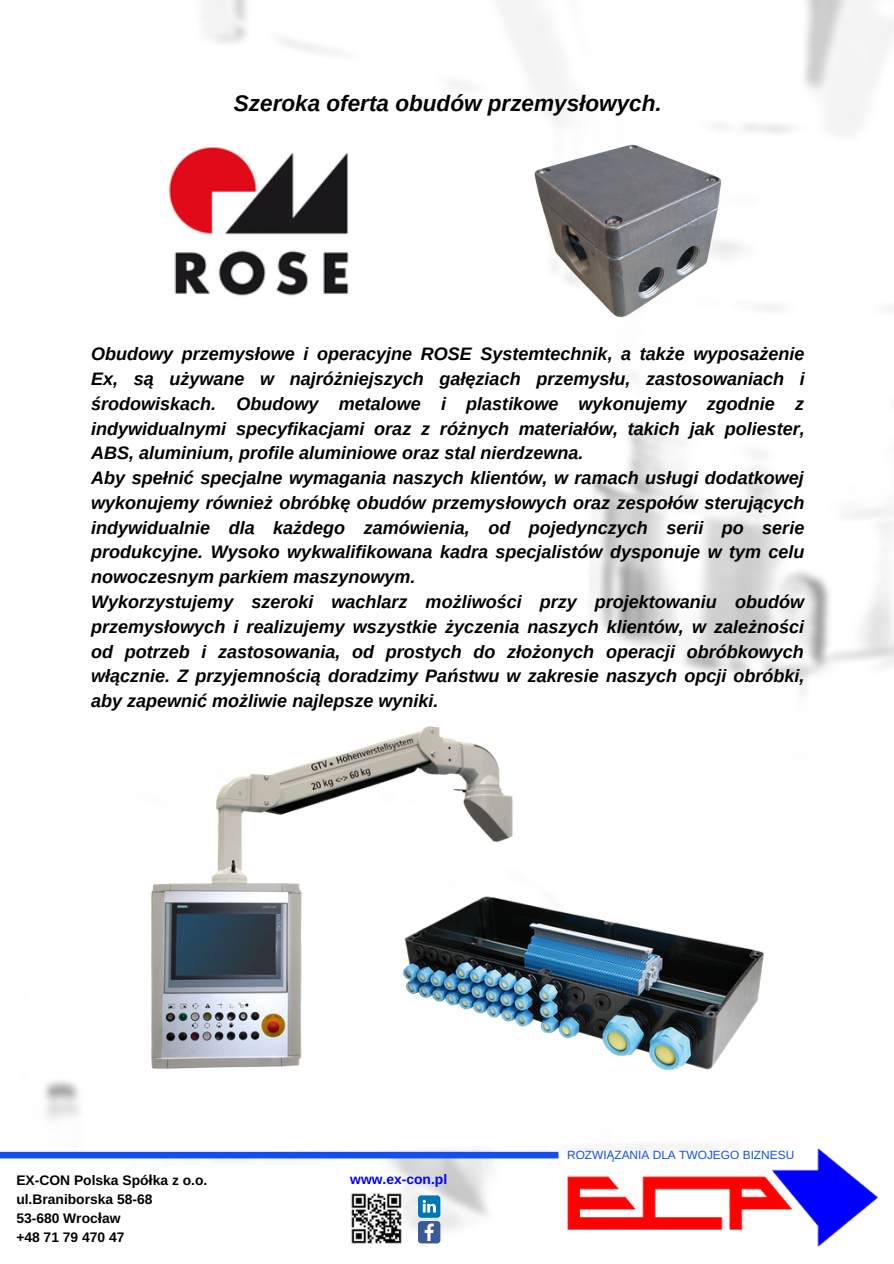
<style>
.page{position:relative;width:894px;height:1264px;background:#fff}
.page>*{position:absolute;margin:0;border:0;box-sizing:border-box;transform-origin:0 0}
.t1{font:italic 700 22.5px "Arimo";color:#000}
.t2{font:italic 700 18px/24.8px "Arimo";color:#000;text-align:justify}
.t3{font:700 13.8px "Arimo";color:#000}
.t4{font:700 13.8px "Arimo";color:#00f}
.t5{font:11.85px "Arimo";color:#124fed}
.s1{font-family:"Noto Sans"}
</style>
<div class="page">
<img style="left:0;top:0;width:893px;height:1244px">
<svg style="left:0;top:1151px;width:401px;height:7px;background:#2e63ef"></svg>
<img style="left:558px;top:1136px;width:335px;height:111px">
<img style="left:350px;top:1192px;width:52px;height:52px">
<svg style="left:418px;top:1195px;width:22px;height:48px"></svg>
<img style="left:118px;top:89px;width:266px;height:227px">
<img style="left:401px;top:805px;width:367px;height:367px">
<img style="left:145px;top:719px;width:372px;height:371px">
<img style="left:508px;top:129px;width:260px;height:203px">
<p class="t1" style="left:234px;top:90px;width:429px">Szeroka oferta obudów przemysłowych.</p>
<p class="t2" style="left:91px;top:341px;width:715px">Obudowy przemysłowe i operacyjne ROSE Systemtechnik, a także wyposażenie Ex, są używane w najróżniejszych gałęziach przemysłu, zastosowaniach i środowiskach. Obudowy metalowe i plastikowe wykonujemy zgodnie z indywidualnymi specyfikacjami oraz z różnych materiałów, takich jak poliester, ABS, aluminium, profile aluminiowe oraz stal nierdzewna.</p>
<p class="t2" style="left:91px;top:465px;width:714px">Aby spełnić specjalne wymagania naszych klientów, w ramach usługi dodatkowej wykonujemy również obróbkę obudów przemysłowych oraz zespołów sterujących indywidualnie dla każdego zamówienia, od pojedynczych serii po serie produkcyjne. Wysoko wykwalifikowana kadra specjalistów dysponuje w tym celu nowoczesnym parkiem maszynowym.</p>
<p class="t2" style="left:91px;top:589px;width:714px">Wykorzystujemy szeroki wachlarz możliwości przy projektowaniu obudów przemysłowych i realizujemy wszystkie życzenia naszych klientów, w zależności od potrzeb i zastosowania, od prostych do złożonych operacji obróbkowych włącznie. Z przyjemnością doradzimy Państwu w zakresie naszych opcji obróbki, aby zapewnić możliwie najlepsze wyniki.</p>
<p class="t3" style="left:16px;top:1172px;width:192px">EX-CON Polska Spó<span class="s1">ł</span>ka z o.o.</p>
<p class="t3" style="left:16px;top:1191px;width:137px">ul.Braniborska 58-68</p>
<p class="t3" style="left:16px;top:1210px;width:106px">53-680 Wroc<span class="s1">ł</span>aw</p>
<p class="t3" style="left:16px;top:1229px;width:110px">+48 71 79 470 47</p>
<p class="t4" style="left:350px;top:1171px;width:98px">www.ex-con.pl</p>
<p class="t5" style="left:567px;top:1147px;width:229px">ROZWI<span class="s1">Ą</span>ZANIA DLA TWOJEGO BIZNESU</p>
</div>
